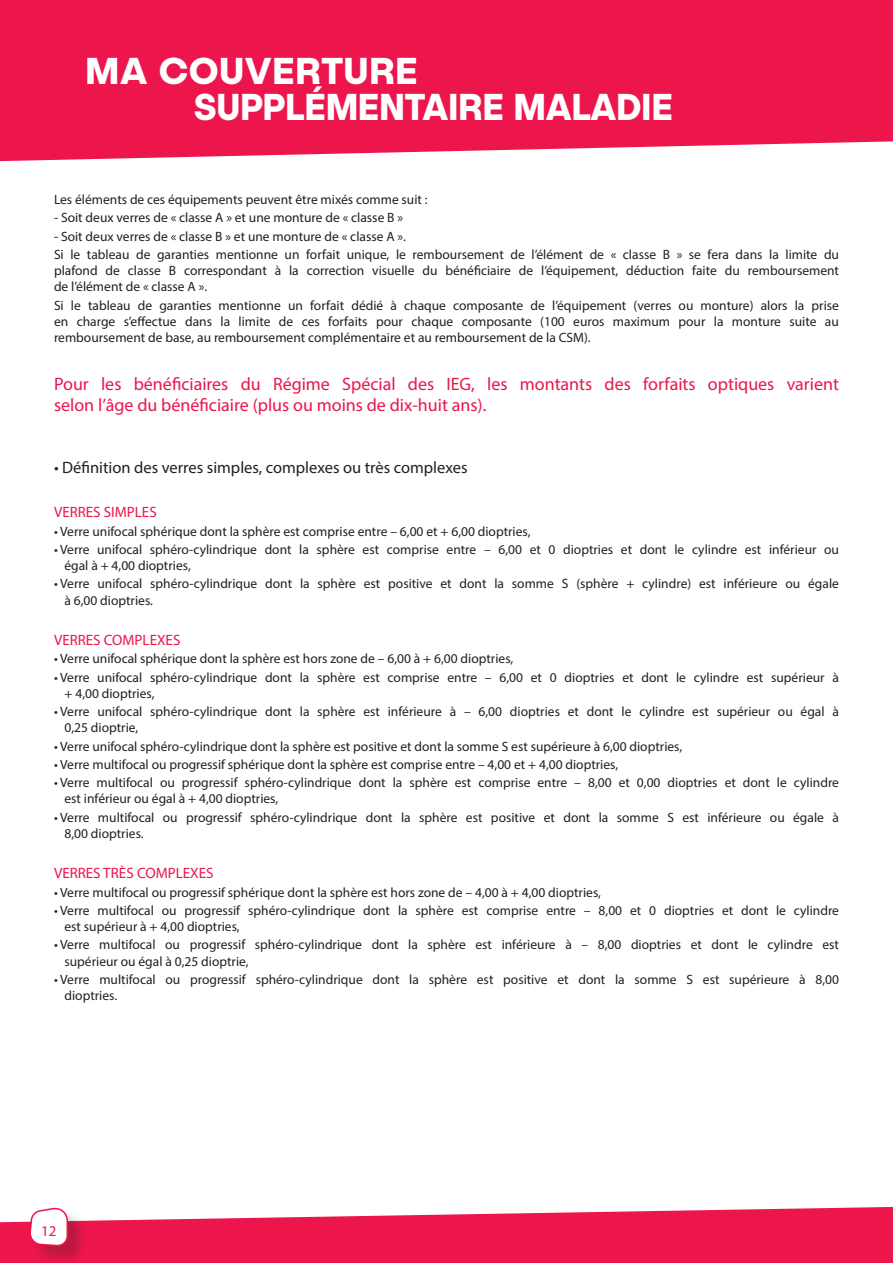
<style>
.page{position:relative;width:893px;height:1263px;background:#fff}
.page>*{position:absolute;margin:0;border:0;box-sizing:border-box;transform-origin:0 0}
.t1{font:700 37.5px "Publica Sans";letter-spacing:-.01em;color:#fff;scale:.95 1}
.t2{font:700 37.5px "Publica Sans";letter-spacing:.01em;color:#fff}
._1_TEXTE_-_std{font:18px/21.6px "Myriad Pro";color:#eb154c}
._1_TEXTE_-_std-2{font:16.5px "Myriad Pro";color:#231f20}
._1_TEXTE_-_std-3{font:15px "Myriad Pro";color:#eb154c}
.t3{font:15px "Myriad Pro";color:#ed164c}
._1_TEXTE_-_std-4{font:13.5px/16.2px "Myriad Pro";color:#231f20}
</style>
<div class="page">
<div style="left:0;top:0;width:893px;height:161px;background:#ed164c"></div>
<svg style="left:0;top:1207px;width:893px;height:56px;background:#ef3362"></svg>
<div style="left:32px;top:1210px;width:55px;height:53px;background:#231f20;opacity:.25"></div>
<svg style="left:28px;top:1207px;width:41px;height:40px"></svg>
<p class="t2" style="left:85px;top:46px;width:334px">MA COUVERTURE</p>
<p class="t1" style="left:194px;top:82px;width:506px">SUPPLÉMENTAIRE MALADIE</p>
<p class="_1_TEXTE_-_std-4" style="left:54px;top:191px;width:375px">Les éléments de ces équipements peuvent être mixés comme suit :</p>
<p class="_1_TEXTE_-_std-4" style="left:54px;top:210px;width:351px">- Soit deux verres de « classe A » et une monture de « classe B »</p>
<p class="_1_TEXTE_-_std-4" style="left:54px;top:228px;width:353px">- Soit deux verres de « classe B » et une monture de « classe A ».</p>
<p class="_1_TEXTE_-_std-4" style="left:54px;top:246px;width:786px;text-align:justify">Si le tableau de garanties mentionne un forfait unique, le remboursement de l’élément de « classe B » se fera dans la limite du plafond de classe B correspondant à la correction visuelle du bénéficiaire de l’équipement, déduction faite du remboursement de l’élément de « classe A ».</p>
<p class="_1_TEXTE_-_std-4" style="left:54px;top:297px;width:786px;text-align:justify">Si le tableau de garanties mentionne un forfait dédié à chaque composante de l’équipement (verres ou monture) alors la prise en charge s’effectue dans la limite de ces forfaits pour chaque composante (100 euros maximum pour la monture suite au remboursement de base, au remboursement complémentaire et au remboursement de la CSM).</p>
<p class="_1_TEXTE_-_std" style="left:54px;top:372px;width:786px">Pour les bénéficiaires du Régime Spécial des IEG, les montants des forfaits optiques varient selon l’âge du bénéficiaire (plus ou moins de dix-huit ans).</p>
<p class="_1_TEXTE_-_std-2" style="left:54px;top:458px;width:415px">• Définition des verres simples, complexes ou très complexes</p>
<p class="_1_TEXTE_-_std-3" style="left:54px;top:503px;width:104px">VERRES SIMPLES</p>
<p class="_1_TEXTE_-_std-4" style="left:54px;top:523px;width:478px">• Verre unifocal sphérique dont la sphère est comprise entre – 6,00 et + 6,00 dioptries,</p>
<p class="_1_TEXTE_-_std-4" style="left:65px;top:541px;width:776px;text-indent:-11px">• Verre unifocal sphéro-cylindrique dont la sphère est comprise entre – 6,00 et 0 dioptries et dont le cylindre est inférieur ou égal à + 4,00 dioptries,</p>
<p class="_1_TEXTE_-_std-4" style="left:65px;top:576px;width:776px;text-indent:-11px">• Verre unifocal sphéro-cylindrique dont la sphère est positive et dont la somme S (sphère + cylindre) est inférieure ou égale à 6,00 dioptries.</p>
<p class="_1_TEXTE_-_std-3" style="left:54px;top:631px;width:128px">VERRES COMPLEXES</p>
<p class="_1_TEXTE_-_std-4" style="left:54px;top:650px;width:461px">• Verre unifocal sphérique dont la sphère est hors zone de – 6,00 à + 6,00 dioptries,</p>
<p class="_1_TEXTE_-_std-4" style="left:65px;top:669px;width:776px;text-indent:-11px">• Verre unifocal sphéro-cylindrique dont la sphère est comprise entre – 6,00 et 0 dioptries et dont le cylindre est supérieur à + 4,00 dioptries,</p>
<p class="_1_TEXTE_-_std-4" style="left:65px;top:703px;width:776px;text-indent:-11px">• Verre unifocal sphéro-cylindrique dont la sphère est inférieure à – 6,00 dioptries et dont le cylindre est supérieur ou égal à<br>0,25 dioptrie,</p>
<p class="_1_TEXTE_-_std-4" style="left:54px;top:738px;width:630px">• Verre unifocal sphéro-cylindrique dont la sphère est positive et dont la somme S est supérieure à 6,00 dioptries,</p>
<p class="_1_TEXTE_-_std-4" style="left:54px;top:756px;width:566px">• Verre multifocal ou progressif sphérique dont la sphère est comprise entre – 4,00 et + 4,00 dioptries,</p>
<p class="_1_TEXTE_-_std-4" style="left:65px;top:774px;width:776px;text-indent:-11px">• Verre multifocal ou progressif sphéro-cylindrique dont la sphère est comprise entre – 8,00 et 0,00 dioptries et dont le cylindre est inférieur ou égal à + 4,00 dioptries,</p>
<p class="_1_TEXTE_-_std-4" style="left:65px;top:809px;width:776px;text-indent:-11px">• Verre multifocal ou progressif sphéro-cylindrique dont la sphère est positive et dont la somme S est inférieure ou égale à<br>8,00 dioptries.</p>
<p class="_1_TEXTE_-_std-3" style="left:54px;top:864px;width:161px">VERRES TRÈS COMPLEXES</p>
<p class="_1_TEXTE_-_std-4" style="left:54px;top:884px;width:548px">• Verre multifocal ou progressif sphérique dont la sphère est hors zone de – 4,00 à + 4,00 dioptries,</p>
<p class="_1_TEXTE_-_std-4" style="left:65px;top:902px;width:776px;text-indent:-11px">• Verre multifocal ou progressif sphéro-cylindrique dont la sphère est comprise entre – 8,00 et 0 dioptries et dont le cylindre est supérieur à + 4,00 dioptries,</p>
<p class="_1_TEXTE_-_std-4" style="left:65px;top:937px;width:776px;text-indent:-11px">• Verre multifocal ou progressif sphéro-cylindrique dont la sphère est inférieure à – 8,00 dioptries et dont le cylindre est supérieur ou égal à 0,25 dioptrie,</p>
<p class="_1_TEXTE_-_std-4" style="left:65px;top:971px;width:776px;text-indent:-11px">• Verre multifocal ou progressif sphéro-cylindrique dont la sphère est positive et dont la somme S est supérieure à 8,00 dioptries.</p>
<p class="t3" style="left:41px;top:1222px;width:17px">12</p>
</div>
